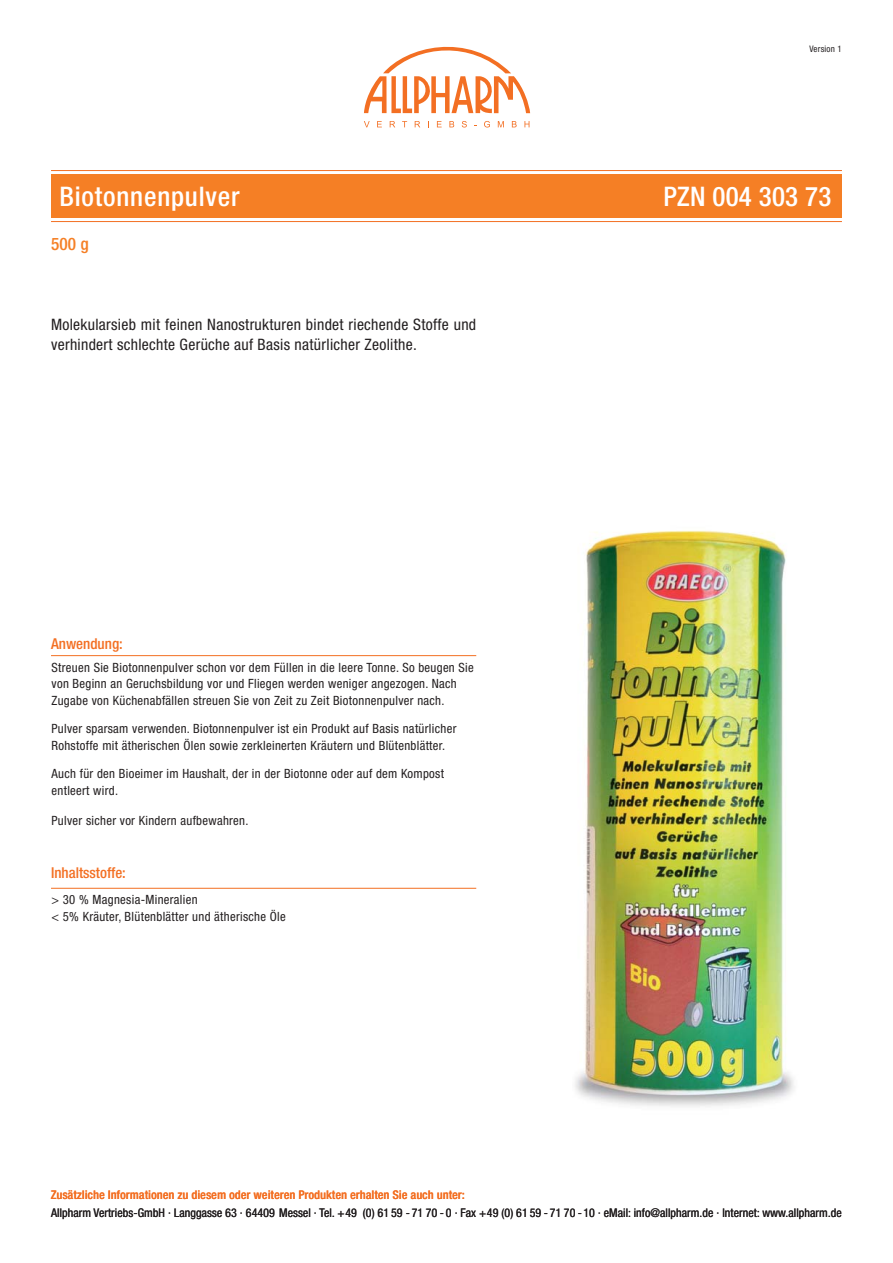
<style>
.page{position:relative;width:893px;height:1263px;background:#fff}
.page>*{position:absolute;margin:0;border:0;box-sizing:border-box;transform-origin:0 0}
.t1{font:500 condensed 27px "Helvetica Neue";letter-spacing:.03em;color:#fff}
.t2{font:500 condensed 27px "Helvetica Neue";letter-spacing:.01em;color:#fff}
.t3{font:500 condensed 17.25px "Helvetica Neue";color:#f57f25}
.t4{font:condensed 15.75px/20.2px "Helvetica Neue";letter-spacing:.02em;color:#231f20}
.t5{font:500 condensed 15px "Helvetica Neue";color:#f36f22}
.t6{font:condensed 12.75px/16.5px "Helvetica Neue";letter-spacing:.025em;color:#231f20}
.t7{font:condensed 12px "Helvetica Neue";letter-spacing:.005em;color:#231f20}
.t8{font:500 condensed 12px "Helvetica Neue";letter-spacing:.015em;color:#f36f22}
.t9{font:condensed 9px "Helvetica Neue";letter-spacing:.025em;color:#231f20}
</style>
<div class="page">
<img style="left:575px;top:530px;width:219px;height:577px">
<div style="left:51px;top:174px;width:791px;height:44px;background:#f57f25"></div>
<svg style="left:364px;top:47px;width:166px;height:66px"></svg>
<svg style="left:364px;top:121px;width:6px;height:6px"></svg>
<svg style="left:377px;top:121px;width:5px;height:6px"></svg>
<svg style="left:390px;top:121px;width:5px;height:6px"></svg>
<svg style="left:415px;top:121px;width:5px;height:6px"></svg>
<svg style="left:437px;top:121px;width:5px;height:6px"></svg>
<svg style="left:449px;top:121px;width:5px;height:6px"></svg>
<svg style="left:462px;top:121px;width:5px;height:6px"></svg>
<svg style="left:484px;top:121px;width:6px;height:6px"></svg>
<svg style="left:498px;top:121px;width:6px;height:6px"></svg>
<svg style="left:512px;top:121px;width:5px;height:6px"></svg>
<svg style="left:524px;top:121px;width:5px;height:6px"></svg>
<hr style="left:51px;top:170px;width:791px;height:1px;background:#f36f22">
<hr style="left:51px;top:221px;width:791px;height:1px;background:#f36f22">
<hr style="left:51px;top:655px;width:425px;height:1px;background:#f36f22">
<hr style="left:51px;top:888px;width:425px;height:1px;background:#f36f22">
<p class="t9" style="left:809px;top:46px;width:34px">Version 1</p>
<h1 class="t1" style="left:60px;top:186px;width:182px">Biotonnenpulver</h1>
<h1 class="t2" style="left:663px;top:186px;width:169px">PZN 004 303 73</h1>
<h2 class="t3" style="left:51px;top:238px;width:39px">500 g</h2>
<p class="t4" style="left:51px;top:316px;width:427px">Molekularsieb mit feinen Nanostrukturen bindet riechende Stoffe und verhindert schlechte Gerüche auf Basis natürlicher Zeolithe.</p>
<p class="t5" style="left:51px;top:638px;width:73px">Anwendung:</p>
<p class="t6" style="left:52px;top:660px;width:424px">Streuen Sie Biotonnenpulver schon vor dem Füllen in die leere Tonne. So beugen Sie von Beginn an Geruchsbildung vor und Fliegen werden weniger angezogen. Nach<br>Zugabe von Küchenabfällen streuen Sie von Zeit zu Zeit Biotonnenpulver nach.</p>
<p class="t6" style="left:52px;top:721px;width:406px">Pulver sparsam verwenden. Biotonnenpulver ist ein Produkt auf Basis natürlicher<br>Rohstoffe mit ätherischen Ölen sowie zerkleinerten Kräutern und Blütenblätter.</p>
<p class="t6" style="left:52px;top:766px;width:394px">Auch für den Bioeimer im Haushalt, der in der Biotonne oder auf dem Kompost entleert wird.</p>
<p class="t6" style="left:52px;top:813px;width:199px">Pulver sicher vor Kindern aufbewahren.</p>
<p class="t5" style="left:51px;top:867px;width:76px">Inhaltsstoffe:</p>
<p class="t6" style="left:52px;top:892px;width:236px">&gt; 30 % Magnesia-Mineralien<br>&lt; 5% Kräuter, Blütenblätter und ätherische Öle</p>
<p class="t8" style="left:51px;top:1191px;width:416px">Zusätzliche Informationen zu diesem oder weiteren Produkten erhalten Sie auch unter:</p>
<p class="t7" style="left:51px;top:1208px;width:792px">Allpharm Vertriebs-GmbH · Langgasse 63 · 64409 Messel · Tel. +49 (0) 61 59 - 71 70 - 0 · Fax +49 (0) 61 59 - 71 70 -10 · eMail: info@allpharm.de · Internet: www.allpharm.de</p>
</div>
